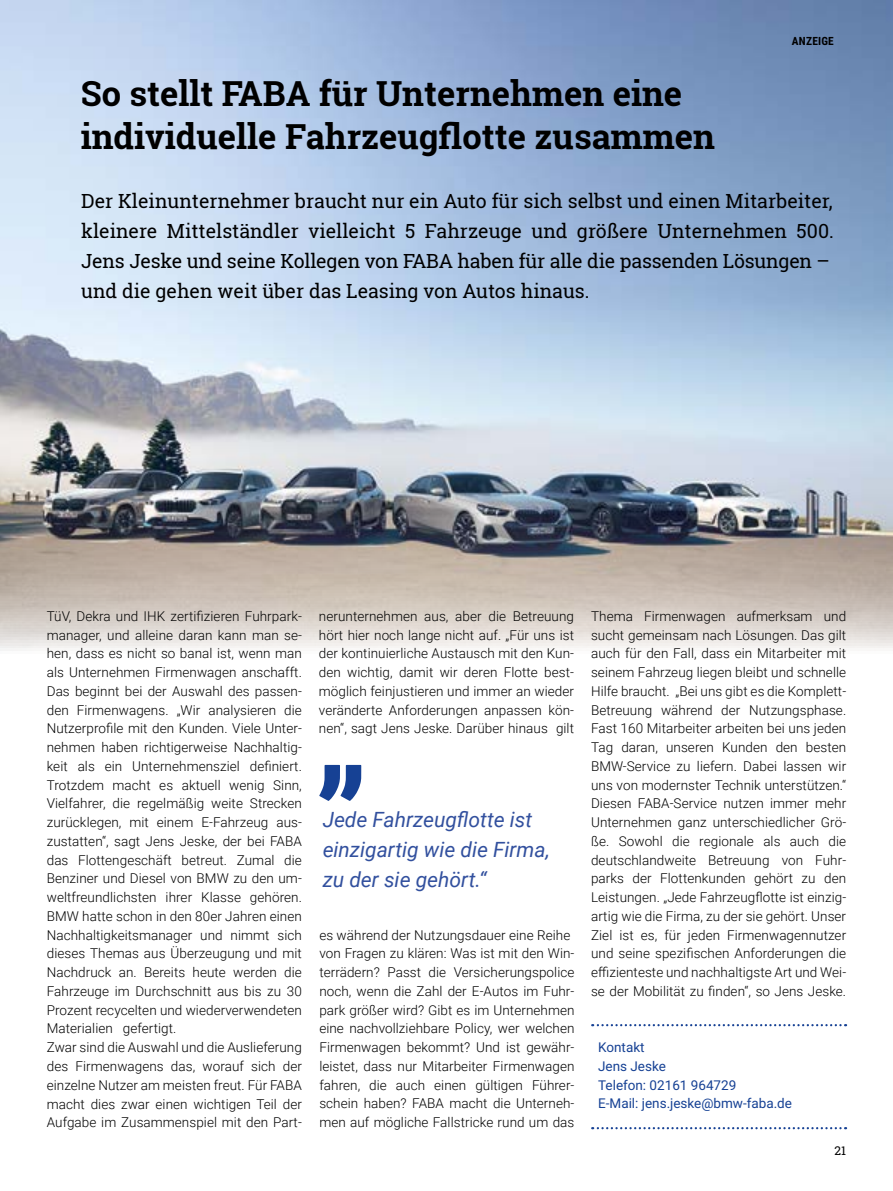
<style>
.page{position:relative;width:893px;height:1191px;background:#fff}
.page>*{position:absolute;margin:0;border:0;box-sizing:border-box;transform-origin:0 0}
.t1{font:700 34.5px/43.5px "Roboto Slab";color:#000}
.t2{font:italic 21px/30px "Roboto";color:#32509e}
.t3{font:19.5px/30px "Roboto Slab";color:#000}
.t4{font:300 13.5px/18.8px "Roboto";letter-spacing:.005em;color:#000;text-align:justify}
.t5{font:13.5px/18.8px "Roboto";color:#164194}
.t6{font:12px "Roboto Slab";color:#000}
.t7{font:700 11.4px "Roboto Condensed";letter-spacing:.02em;color:#000}
</style>
<div class="page">
<img style="left:0;top:0;width:893px;height:651px">
<svg style="left:592px;top:1024px;width:254px;height:2px"></svg>
<svg style="left:592px;top:1127px;width:254px;height:2px"></svg>
<svg style="left:319px;top:765px;width:42px;height:36px"></svg>
<h1 class="t1" style="left:81px;top:71px;width:636px">So stellt FABA für Unternehmen eine individuelle Fahrzeugflotte zusammen</h1>
<p class="t7" style="left:792px;top:33px;width:43px">ANZEIGE</p>
<p class="t3" style="left:81px;top:185px;width:754px">Der Kleinunternehmer braucht nur ein Auto für sich selbst und einen Mitarbeiter, kleinere Mittelständler vielleicht 5 Fahrzeuge und größere Unternehmen 500.<br>Jens Jeske und seine Kollegen von FABA haben für alle die passenden Lösungen – und die gehen weit über das Leasing von Autos hinaus.</p>
<p class="t4" style="left:47px;top:606px;width:257px;text-align:left">TüV, Dekra und IHK zertifizieren Fuhrpark&shy;manager, und alleine daran kann man se&shy;hen, dass es nicht so banal ist, wenn man als Unternehmen Firmenwagen anschafft.<br>Das beginnt bei der Auswahl des passen&shy;den Firmenwagens. „Wir analysieren die Nutzerprofile mit den Kunden. Viele Unter&shy;nehmen haben richtigerweise Nachhaltig&shy;keit als ein Unternehmensziel definiert.<br>Trotzdem macht es aktuell wenig Sinn, Vielfahrer, die regelmäßig weite Strecken zurücklegen, mit einem E-Fahrzeug aus&shy;zustatten“, sagt Jens Jeske, der bei FABA das Flottengeschäft betreut. Zumal die Benziner und Diesel von BMW zu den um&shy;weltfreundlichsten ihrer Klasse gehören.<br>BMW hatte schon in den 80er Jahren einen Nachhaltigkeitsmanager und nimmt sich dieses Themas aus Überzeugung und mit Nachdruck an. Bereits heute werden die Fahrzeuge im Durchschnitt aus bis zu 30<br>Prozent recycelten und wiederverwendeten Materialien gefertigt.<br>Zwar sind die Auswahl und die Auslieferung des Firmenwagens das, worauf sich der einzelne Nutzer am meisten freut. Für FABA macht dies zwar einen wichtigen Teil der Aufgabe im Zusammenspiel mit den Part-</p>
<p class="t4" style="left:319px;top:606px;width:257px">nerunternehmen aus, aber die Betreuung hört hier noch lange nicht auf. „Für uns ist der kontinuierliche Austausch mit den Kun&shy;den wichtig, damit wir deren Flotte best&shy;möglich feinjustieren und immer an wieder veränderte Anforderungen anpassen kön&shy;nen“, sagt Jens Jeske. Darüber hinaus gilt</p>
<h2 class="t2" style="left:323px;top:803px;width:229px">Jede Fahrzeugflotte ist einzigartig wie die Firma, zu der sie gehört.“</h2>
<p class="t4" style="left:319px;top:925px;width:257px;text-align:left">es während der Nutzungsdauer eine Reihe von Fragen zu klären: Was ist mit den Win&shy;terrädern? Passt die Versicherungspolice noch, wenn die Zahl der E-Autos im Fuhr&shy;park größer wird? Gibt es im Unternehmen eine nachvollziehbare Policy, wer welchen Firmenwagen bekommt? Und ist gewähr&shy;leistet, dass nur Mitarbeiter Firmenwagen fahren, die auch einen gültigen Führer&shy;schein haben? FABA macht die Unterneh&shy;men auf mögliche Fallstricke rund um das</p>
<p class="t4" style="left:591px;top:606px;width:257px">Thema Firmenwagen aufmerksam und sucht gemeinsam nach Lösungen. Das gilt auch für den Fall, dass ein Mitarbeiter mit seinem Fahrzeug liegen bleibt und schnelle Hilfe braucht. „Bei uns gibt es die Komplett-Betreuung während der Nutzungsphase.<br>Fast 160 Mitarbeiter arbeiten bei uns jeden Tag daran, unseren Kunden den besten BMW-Service zu liefern. Dabei lassen wir uns von modernster Technik unterstützen.“ Diesen FABA-Service nutzen immer mehr Unternehmen ganz unterschiedlicher Grö&shy;ße. Sowohl die regionale als auch die deutschlandweite Betreuung von Fuhr&shy;parks der Flottenkunden gehört zu den Leistungen. „Jede Fahrzeugflotte ist einzig&shy;artig wie die Firma, zu der sie gehört. Unser Ziel ist es, für jeden Firmenwagennutzer und seine spezifischen Anforderungen die effizienteste und nachhaltigste Art und Wei&shy;se der Mobilität zu finden“, so Jens Jeske.</p>
<p class="t5" style="left:598px;top:1037px;width:195px">Kontakt<br>Jens Jeske<br>Telefon: 02161 964729<br>E-Mail: jens.jeske@bmw-faba.de</p>
<p class="t6" style="left:835px;top:1142px;width:13px">21</p>
</div>
